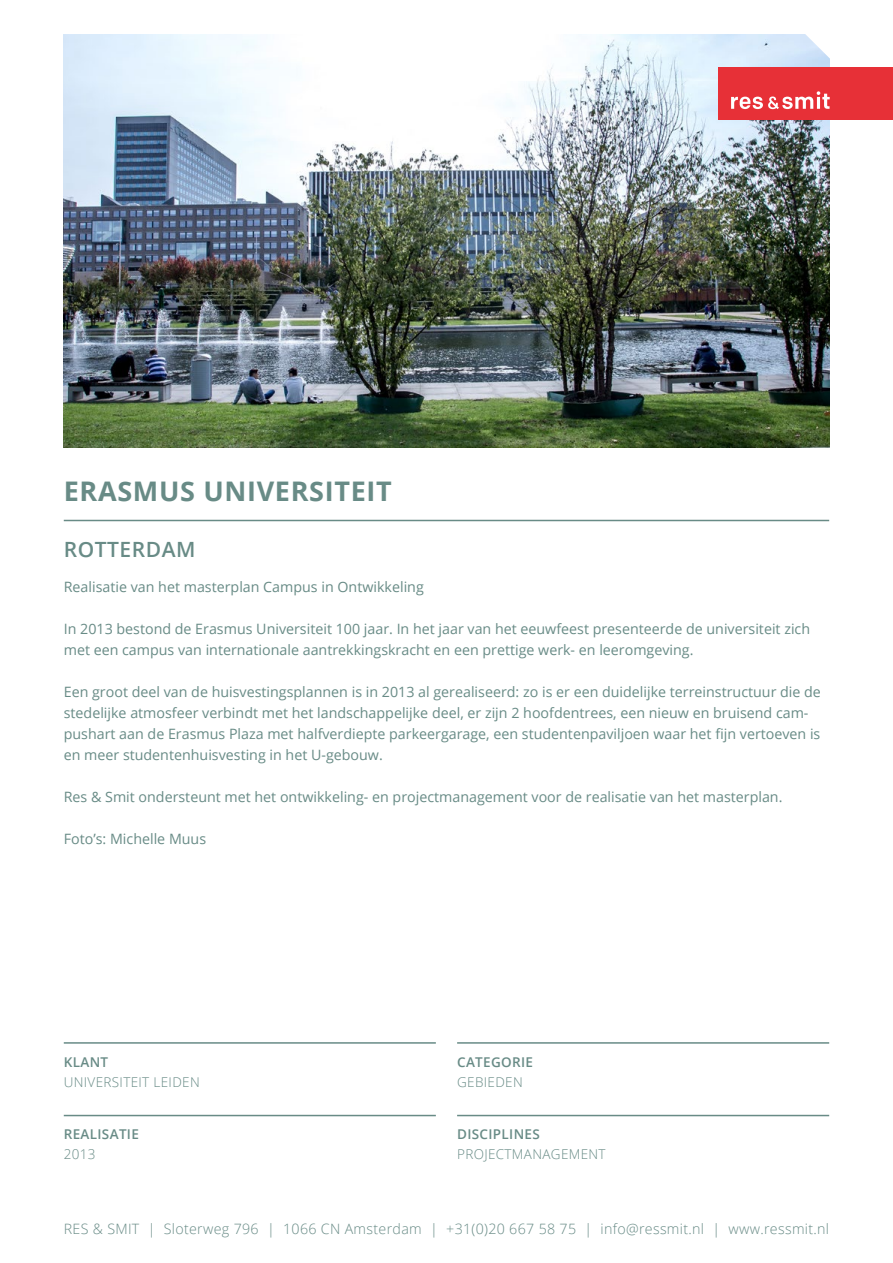
<style>
.page{position:relative;width:893px;height:1263px;background:#fff}
.page>*{position:absolute;margin:0;border:0;box-sizing:border-box;transform-origin:0 0}
.t1{font:700 27px "Open Sans";letter-spacing:.025em;color:#688b86}
.t2{font:600 21px "Open Sans";letter-spacing:.025em;color:#688b86}
.t3{font:14.25px/21px "Open Sans";color:#688b86}
.t4{font:300 14.25px "Open Sans";letter-spacing:.02em;color:#688b86}
.t5{font:300 13.5px "Open Sans";letter-spacing:.025em;color:#688b86}
.t6{font:600 13.5px "Open Sans";letter-spacing:.025em;color:#688b86}
</style>
<div class="page">
<img style="left:64px;top:35px;width:765px;height:413px">
<hr style="left:64px;top:520px;width:765px;height:1px;background:#688b86">
<hr style="left:64px;top:1042px;width:372px;height:2px;background:#688b86">
<hr style="left:457px;top:1042px;width:372px;height:2px;background:#688b86">
<hr style="left:64px;top:1115px;width:372px;height:1px;background:#688b86">
<hr style="left:457px;top:1115px;width:372px;height:1px;background:#688b86">
<div style="left:718px;top:68px;width:175px;height:52px;background:#e73037"></div>
<svg style="left:731px;top:91px;width:99px;height:18px"></svg>
<svg style="left:805px;top:34px;width:25px;height:29px"></svg>
<h1 class="t1" style="left:64px;top:472px;width:329px">ERASMUS UNIVERSITEIT</h1>
<h2 class="t2" style="left:64px;top:535px;width:133px">ROTTERDAM</h2>
<p class="t3" style="left:64px;top:576px;width:362px">Realisatie van het masterplan Campus in Ontwikkeling</p>
<p class="t3" style="left:64px;top:618px;width:748px">In 2013 bestond de Erasmus Universiteit 100 jaar. In het jaar van het eeuwfeest presenteerde de universiteit zich met een campus van internationale aantrekkingskracht en een prettige werk- en leeromgeving.</p>
<p class="t3" style="left:64px;top:681px;width:759px">Een groot deel van de huisvestingsplannen is in 2013 al gerealiseerd: zo is er een duidelijke terreinstructuur die de stedelijke atmosfeer verbindt met het landschappelijke deel, er zijn 2 hoofdentrees, een nieuw en bruisend cam&shy;pushart aan de Erasmus Plaza met halfverdiepte parkeergarage, een studentenpaviljoen waar het fijn vertoeven is en meer studentenhuisvesting in het U-gebouw.</p>
<p class="t3" style="left:64px;top:786px;width:720px">Res &amp; Smit ondersteunt met het ontwikkeling- en projectmanagement voor de realisatie van het masterplan.</p>
<p class="t3" style="left:64px;top:828px;width:144px">Foto’s: Michelle Muus</p>
<p class="t6" style="left:64px;top:1052px;width:46px">KLANT</p>
<p class="t5" style="left:64px;top:1072px;width:137px">UNIVERSITEIT LEIDEN</p>
<p class="t6" style="left:64px;top:1125px;width:77px">REALISATIE</p>
<p class="t5" style="left:64px;top:1145px;width:33px">2013</p>
<p class="t6" style="left:457px;top:1052px;width:78px">CATEGORIE</p>
<p class="t5" style="left:457px;top:1072px;width:67px">GEBIEDEN</p>
<p class="t6" style="left:457px;top:1125px;width:84px">DISCIPLINES</p>
<p class="t5" style="left:457px;top:1145px;width:150px">PROJECTMANAGEMENT</p>
<p class="t4" style="left:64px;top:1219px;width:767px">RES &amp; SMIT | Sloterweg 796 | 1066 CN Amsterdam | +31(0)20 667 58 75 | info@ressmit.nl | www.ressmit.nl</p>
</div>
